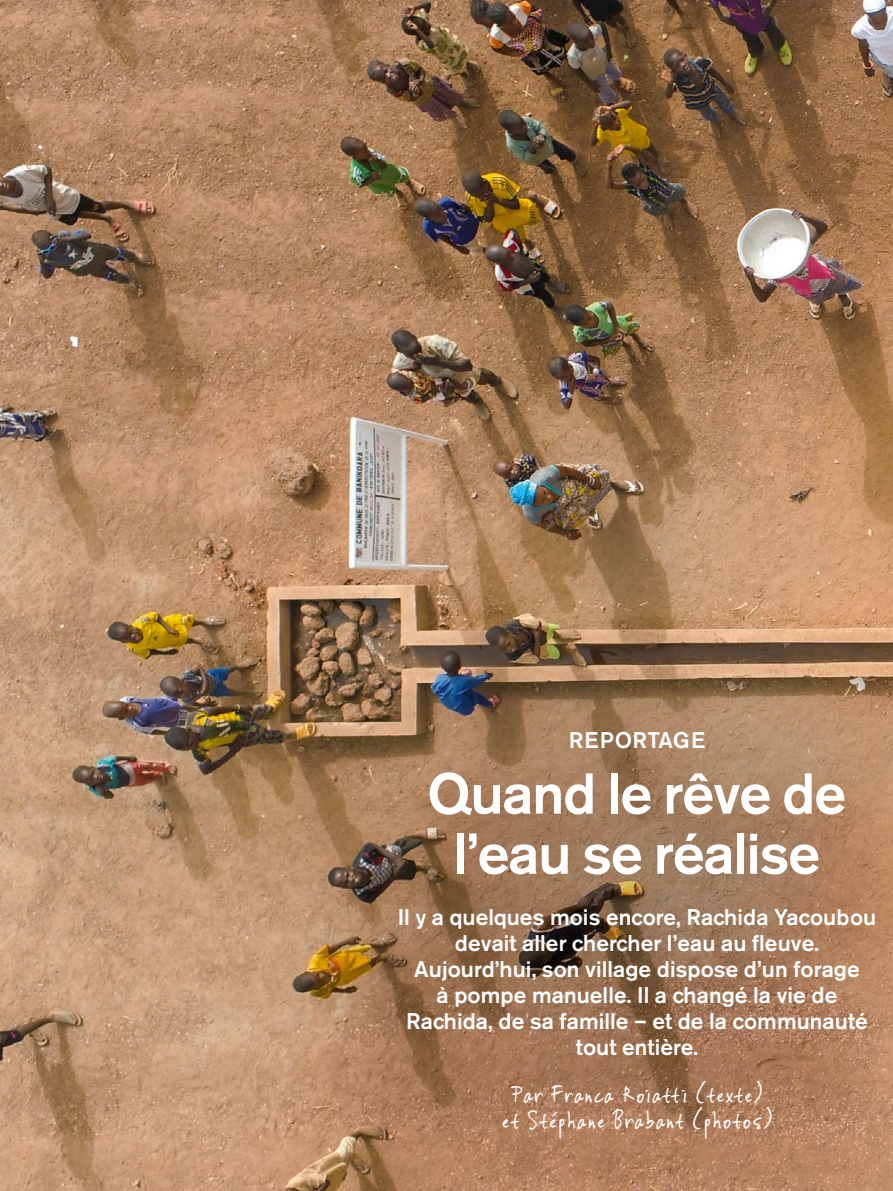
<style>
.page{position:relative;width:893px;height:1191px;background:#fff}
.page>*{position:absolute;margin:0;border:0;box-sizing:border-box;transform-origin:0 0}
.t1{font:500 57px/60px "Akzidenz Grotesk BE";letter-spacing:-.02em;color:#fff;text-align:center}
.t2{font:27px/25.8px "Vinc Hand";color:#fff;text-align:center}
.t3{font:500 22.5px/25.8px "Akzidenz Grotesk BE";letter-spacing:.005em;color:#fff;text-align:center}
.t4{font:500 22.5px "Akzidenz Grotesk BE";letter-spacing:.025em;color:#fff}
</style>
<div class="page">
<img style="left:0;top:0;width:893px;height:1191px">
<div style="left:283px;top:594px;width:610px;height:597px;background:#000;opacity:.6"></div>
<p class="t4" style="left:569px;top:726px;width:138px">REPORTAGE</p>
<h1 class="t1" style="left:428px;top:763px;width:420px">Quand le rêve de l’eau se réalise</h1>
<p class="t3" style="left:398px;top:904px;width:480px">Il y a quelques mois encore, Rachida Yacoubou devait aller chercher l’eau au fleuve.<br>Aujourd’hui, son village dispose d’un forage<br>à pompe manuelle. Il a changé la vie de Rachida, de sa famille – et de la communauté tout entière.</p>
<p class="t2" style="left:502px;top:1079px;width:272px">Par Franca Roiatti (texte) et Stéphane Brabant (photos)</p>
</div>
